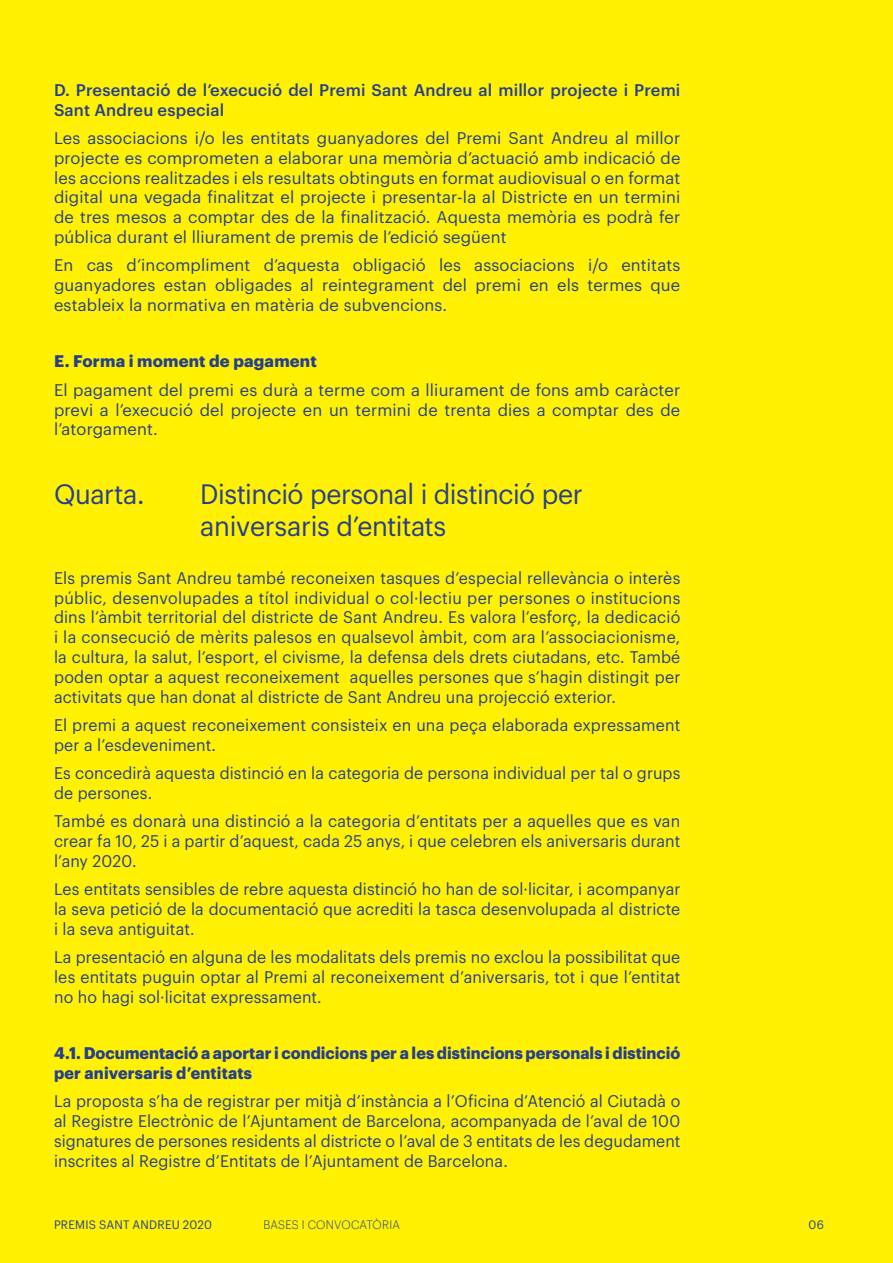
<style>
.page{position:relative;width:893px;height:1263px;background:#fff101}
.page>*{position:absolute;margin:0;border:0;box-sizing:border-box;transform-origin:0 0}
.t1{font:27.45px/31.8px "Graphik";letter-spacing:-.015em;color:#253f8e;scale:.96 1}
.t2{font:16.5px/19.8px "Graphik";letter-spacing:.01em;color:#253f8e;text-align:justify;scale:.96 1}
.t3{font:16.5px/19.8px "Graphik";letter-spacing:.01em;color:#253f8e;text-align:justify}
.t4{font:700 16.5px/19.8px "Graphik";letter-spacing:.005em;color:#253f8e;scale:.96 1}
.t5{font:500 16.5px/19.8px "Graphik";letter-spacing:.01em;color:#253f8e}
.t6{font:700 16.5px "Graphik";letter-spacing:.005em;color:#253f8e}
.t7{font:12px "Graphik";letter-spacing:.02em;color:#253f8e;scale:.96 1}
.t8{font:300 12px "Graphik";letter-spacing:.01em;color:#253f8e;scale:.96 1}
</style>
<div class="page">
<p class="t5" style="left:54px;top:78px;width:628px">D. Presentació de l’execució del Premi Sant Andreu al millor projecte i Premi<br>Sant Andreu especial</p>
<p class="t3" style="left:54px;top:127px;width:628px">Les associacions i/o les entitats guanyadores del Premi Sant Andreu al millor projecte es comprometen a elaborar una memòria d’actuació amb indicació de les accions realitzades i els resultats obtinguts en format audiovisual o en format digital una vegada finalitzat el projecte i presentar-la al Districte en un termini de tres mesos a comptar des de la finalització. Aquesta memòria es podrà fer pública durant el lliurament de premis de l’edició següent</p>
<p class="t3" style="left:54px;top:254px;width:628px">En cas d’incompliment d’aquesta obligació les associacions i/o entitats guanyadores estan obligades al reintegrament del premi en els termes que estableix la normativa en matèria de subvencions.</p>
<p class="t6" style="left:54px;top:349px;width:264px">E. Forma i moment de pagament</p>
<p class="t3" style="left:54px;top:378px;width:628px">El pagament del premi es durà a terme com a lliurament de fons amb caràcter previ a l’execució del projecte en un termini de trenta dies a comptar des de l’atorgament.</p>
<h1 class="t1" style="left:54px;top:476px;width:96px">Quarta.</h1>
<h1 class="t1" style="left:200px;top:476px;width:400px">Distinció personal i distinció per aniversaris d’entitats</h1>
<p class="t2" style="left:54px;top:567px;width:654px">Els premis Sant Andreu també reconeixen tasques d’especial rellevància o interès públic, desenvolupades a títol individual o col·lectiu per persones o institucions dins l’àmbit territorial del districte de Sant Andreu. Es valora l’esforç, la dedicació i la consecució de mèrits palesos en qualsevol àmbit, com ara l’associacionisme, la cultura, la salut, l’esport, el civisme, la defensa dels drets ciutadans, etc. També poden optar a aquest reconeixement aquelles persones que s’hagin distingit per activitats que han donat al districte de Sant Andreu una projecció exterior.</p>
<p class="t2" style="left:54px;top:714px;width:654px">El premi a aquest reconeixement consisteix en una peça elaborada expressament per a l’esdeveniment.</p>
<p class="t2" style="left:54px;top:762px;width:654px">Es concedirà aquesta distinció en la categoria de persona individual per tal o grups de persones.</p>
<p class="t2" style="left:54px;top:810px;width:654px">També es donarà una distinció a la categoria d’entitats per a aquelles que es van crear fa 10, 25 i a partir d’aquest, cada 25 anys, i que celebren els aniversaris durant l’any 2020.</p>
<p class="t2" style="left:54px;top:878px;width:654px">Les entitats sensibles de rebre aquesta distinció ho han de sol·licitar, i acompanyar la seva petició de la documentació que acrediti la tasca desenvolupada al districte i la seva antiguitat.</p>
<p class="t2" style="left:54px;top:946px;width:654px">La presentació en alguna de les modalitats dels premis no exclou la possibilitat que les entitats puguin optar al Premi al reconeixement d’aniversaris, tot i que l’entitat no ho hagi sol·licitat expressament.</p>
<p class="t4" style="left:54px;top:1042px;width:654px">4.1. Documentació a aportar i condicions per a les distincions personals i distinció per aniversaris d’entitats</p>
<p class="t2" style="left:54px;top:1090px;width:654px">La proposta s’ha de registrar per mitjà d’instància a l’Oficina d’Atenció al Ciutadà o al Registre Electrònic de l’Ajuntament de Barcelona, acompanyada de l’aval de 100 signatures de persones residents al districte o l’aval de 3 entitats de les degudament inscrites al Registre d’Entitats de l’Ajuntament de Barcelona.</p>
<p class="t7" style="left:54px;top:1215px;width:166px">PREMIS SANT ANDREU 2020</p>
<p class="t8" style="left:263px;top:1216px;width:144px">BASES I CONVOCATÒRIA</p>
<p class="t7" style="left:808px;top:1215px;width:18px">06</p>
</div>
